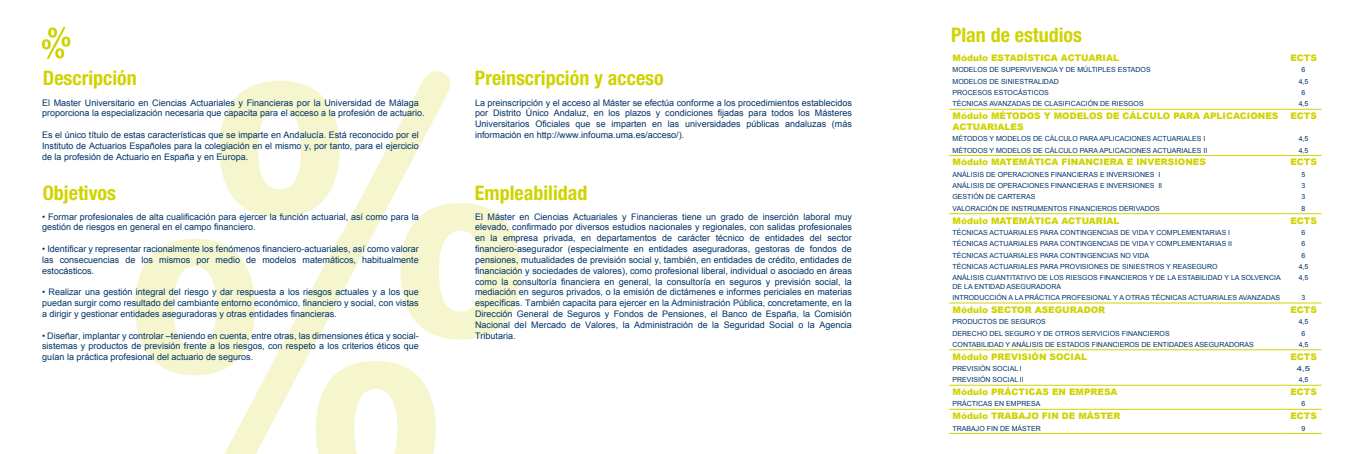
<style>
.page{position:relative;width:1361px;height:454px;background:#fff}
.page>*{position:absolute;margin:0;border:0;box-sizing:border-box;transform-origin:0 0}
.t1{font:700 condensed 20px "Helvetica Neue LT Std";color:#cfd400}
.t2{font:9px/10.8px "Arial";color:#003367;text-align:justify}
.t3{font:900 9px/10.8px "Arial";color:#cfd400}
.t4{font:7px/8.4px "Arial";color:#003367}
.t5{font:7px "Arial";color:#003367;scale:1.38 1}
</style>
<div class="page">
<svg style="left:135px;top:238px;width:70px;height:137px"></svg>
<svg style="left:205px;top:71px;width:245px;height:383px"></svg>
<svg style="left:400px;top:203px;width:120px;height:136px"></svg>
<hr style="left:949px;top:109px;width:337px;height:1px;background:#cfd400">
<hr style="left:1286px;top:109px;width:35px;height:1px;background:#cfd400">
<hr style="left:949px;top:155px;width:337px;height:1px;background:#cfd400">
<hr style="left:1286px;top:155px;width:35px;height:1px;background:#cfd400">
<hr style="left:949px;top:213px;width:337px;height:1px;background:#cfd400">
<hr style="left:1286px;top:213px;width:35px;height:1px;background:#cfd400">
<hr style="left:949px;top:302px;width:337px;height:1px;background:#cfd400">
<hr style="left:1286px;top:302px;width:35px;height:1px;background:#cfd400">
<hr style="left:949px;top:349px;width:337px;height:1px;background:#cfd400">
<hr style="left:1286px;top:349px;width:35px;height:1px;background:#cfd400">
<hr style="left:949px;top:385px;width:337px;height:1px;background:#cfd400">
<hr style="left:1286px;top:385px;width:35px;height:1px;background:#cfd400">
<hr style="left:949px;top:409px;width:337px;height:1px;background:#cfd400">
<hr style="left:1286px;top:409px;width:35px;height:1px;background:#cfd400">
<hr style="left:949px;top:433px;width:337px;height:1px;background:#cfd400">
<hr style="left:1286px;top:433px;width:35px;height:1px;background:#cfd400">
<svg style="left:42px;top:27px;width:28px;height:32px"></svg>
<h1 class="t1" style="left:43px;top:66px;width:95px">Descripción</h1>
<p class="t2" style="left:42px;top:97px;width:384px">El Master Universitario en Ciencias Actuariales y Financieras por la Universidad de Málaga proporciona la especialización necesaria que capacita para el acceso a la profesión de actuario.</p>
<p class="t2" style="left:42px;top:129px;width:378px">Es el único título de estas características que se imparte en Andalucía. Está reconocido por el Instituto de Actuarios Españoles para la colegiación en el mismo y, por tanto, para el ejercicio de la profesión de Actuario en España y en Europa.</p>
<h1 class="t1" style="left:43px;top:180px;width:75px">Objetivos</h1>
<p class="t2" style="left:42px;top:211px;width:378px">• Formar profesionales de alta cualificación para ejercer la función actuarial, así como para la gestión de riesgos en general en el campo financiero.</p>
<p class="t2" style="left:42px;top:243px;width:378px">• Identificar y representar racionalmente los fenómenos financiero-actuariales, así como valorar las consecuencias de los mismos por medio de modelos matemáticos, habitualmente estocásticos.</p>
<p class="t2" style="left:42px;top:287px;width:378px">• Realizar una gestión integral del riesgo y dar respuesta a los riesgos actuales y a los que puedan surgir como resultado del cambiante entorno económico, financiero y social, con vistas a dirigir y gestionar entidades aseguradoras y otras entidades financieras.</p>
<p class="t2" style="left:42px;top:330px;width:378px">• Diseñar, implantar y controlar –teniendo en cuenta, entre otras, las dimensiones ética y social&shy;sistemas y productos de previsión frente a los riesgos, con respeto a los criterios éticos que guían la práctica profesional del actuario de seguros.</p>
<h1 class="t1" style="left:475px;top:66px;width:190px">Preinscripción y acceso</h1>
<p class="t2" style="left:475px;top:97px;width:378px">La preinscripción y el acceso al Máster se efectúa conforme a los procedimientos establecidos por Distrito Único Andaluz, en los plazos y condiciones fijadas para todos los Másteres Universitarios Oficiales que se imparten en las universidades públicas andaluzas (más información en http://www.infouma.uma.es/acceso/).</p>
<h1 class="t1" style="left:475px;top:180px;width:114px">Empleabilidad</h1>
<p class="t2" style="left:475px;top:211px;width:378px">El Máster en Ciencias Actuariales y Financieras tiene un grado de inserción laboral muy elevado, confirmado por diversos estudios nacionales y regionales, con salidas profesionales en la empresa privada, en departamentos de carácter técnico de entidades del sector financiero-asegurador (especialmente en entidades aseguradoras, gestoras de fondos de pensiones, mutualidades de previsión social y, también, en entidades de crédito, entidades de financiación y sociedades de valores), como profesional liberal, individual o asociado en áreas como la consultoría financiera en general, la consultoría en seguros y previsión social, la mediación en seguros privados, o la emisión de dictámenes e informes periciales en materias específicas. También capacita para ejercer en la Administración Pública, concretamente, en la Dirección General de Seguros y Fondos de Pensiones, el Banco de España, la Comisión Nacional del Mercado de Valores, la Administración de la Seguridad Social o la Agencia Tributaria.</p>
<h1 class="t1" style="left:951px;top:23px;width:132px">Plan de estudios</h1>
<p class="t3" style="left:952px;top:52px;width:168px">Módulo ESTADÍSTICA ACTUARIAL</p>
<p class="t3" style="left:1290px;top:52px;width:28px">ECTS</p>
<p class="t4" style="left:952px;top:66px;width:200px">MODELOS DE SUPERVIVENCIA Y DE MÚLTIPLES ESTADOS</p>
<p class="t4" style="left:1301px;top:66px;width:5px">6</p>
<p class="t4" style="left:952px;top:77px;width:108px">MODELOS DE SINIESTRALIDAD</p>
<p class="t4" style="left:1298px;top:77px;width:11px">4,5</p>
<p class="t4" style="left:952px;top:88px;width:98px">PROCESOS ESTOCÁSTICOS</p>
<p class="t4" style="left:1301px;top:88px;width:5px">6</p>
<p class="t4" style="left:952px;top:100px;width:193px">TÉCNICAS AVANZADAS DE CLASIFICACIÓN DE RIESGOS</p>
<p class="t4" style="left:1298px;top:100px;width:11px">4,5</p>
<p class="t3" style="left:952px;top:110px;width:327px">Módulo MÉTODOS Y MODELOS DE CÁLCULO PARA APLICACIONES<br>ACTUARIALES</p>
<p class="t3" style="left:1290px;top:110px;width:28px">ECTS</p>
<p class="t4" style="left:952px;top:135px;width:254px">MÉTODOS Y MODELOS DE CÁLCULO PARA APLICACIONES ACTUARIALES I</p>
<p class="t4" style="left:1298px;top:135px;width:11px">4,5</p>
<p class="t4" style="left:952px;top:146px;width:256px">MÉTODOS Y MODELOS DE CÁLCULO PARA APLICACIONES ACTUARIALES II</p>
<p class="t4" style="left:1298px;top:146px;width:11px">4,5</p>
<p class="t3" style="left:952px;top:156px;width:255px">Módulo MATEMÁTICA FINANCIERA E INVERSIONES</p>
<p class="t3" style="left:1290px;top:156px;width:28px">ECTS</p>
<p class="t4" style="left:952px;top:170px;width:209px">ANÁLISIS DE OPERACIONES FINANCIERAS E INVERSIONES I</p>
<p class="t4" style="left:1301px;top:170px;width:5px">5</p>
<p class="t4" style="left:952px;top:181px;width:211px">ANÁLISIS DE OPERACIONES FINANCIERAS E INVERSIONES II</p>
<p class="t4" style="left:1301px;top:181px;width:5px">3</p>
<p class="t4" style="left:952px;top:193px;width:85px">GESTIÓN DE CARTERAS</p>
<p class="t4" style="left:1301px;top:193px;width:5px">3</p>
<p class="t4" style="left:952px;top:204px;width:209px">VALORACIÓN DE INSTRUMENTOS FINANCIEROS DERIVADOS</p>
<p class="t4" style="left:1301px;top:204px;width:5px">8</p>
<p class="t3" style="left:952px;top:214px;width:168px">Módulo MATEMÁTICA ACTUARIAL</p>
<p class="t3" style="left:1290px;top:214px;width:28px">ECTS</p>
<p class="t4" style="left:952px;top:228px;width:279px">TÉCNICAS ACTUARIALES PARA CONTINGENCIAS DE VIDA Y COMPLEMENTARIAS I</p>
<p class="t4" style="left:1301px;top:228px;width:5px">6</p>
<p class="t4" style="left:952px;top:239px;width:281px">TÉCNICAS ACTUARIALES PARA CONTINGENCIAS DE VIDA Y COMPLEMENTARIAS II</p>
<p class="t4" style="left:1301px;top:239px;width:5px">6</p>
<p class="t4" style="left:952px;top:251px;width:198px">TÉCNICAS ACTUARIALES PARA CONTINGENCIAS NO VIDA</p>
<p class="t4" style="left:1301px;top:251px;width:5px">6</p>
<p class="t4" style="left:952px;top:262px;width:266px">TÉCNICAS ACTUARIALES PARA PROVISIONES DE SINIESTROS Y REASEGURO</p>
<p class="t4" style="left:1298px;top:262px;width:11px">4,5</p>
<p class="t4" style="left:952px;top:274px;width:330px">ANÁLISIS CUANTITATIVO DE LOS RIESGOS FINANCIEROS Y DE LA ESTABILIDAD Y LA SOLVENCIA<br>DE LA ENTIDAD ASEGURADORA</p>
<p class="t4" style="left:1298px;top:274px;width:11px">4,5</p>
<p class="t4" style="left:952px;top:293px;width:329px">INTRODUCCIÓN A LA PRÁCTICA PROFESIONAL Y A OTRAS TÉCNICAS ACTUARIALES AVANZADAS</p>
<p class="t4" style="left:1301px;top:293px;width:5px">3</p>
<p class="t3" style="left:952px;top:304px;width:154px">Módulo SECTOR ASEGURADOR</p>
<p class="t3" style="left:1290px;top:304px;width:28px">ECTS</p>
<p class="t4" style="left:952px;top:317px;width:95px">PRODUCTOS DE SEGUROS</p>
<p class="t4" style="left:1298px;top:317px;width:11px">4,5</p>
<p class="t4" style="left:952px;top:329px;width:219px">DERECHO DEL SEGURO Y DE OTROS SERVICIOS FINANCIEROS</p>
<p class="t4" style="left:1301px;top:329px;width:5px">6</p>
<p class="t4" style="left:952px;top:340px;width:303px">CONTABILIDAD Y ANÁLISIS DE ESTADOS FINANCIEROS DE ENTIDADES ASEGURADORAS</p>
<p class="t4" style="left:1298px;top:340px;width:11px">4,5</p>
<p class="t3" style="left:952px;top:350px;width:136px">Módulo PREVISIÓN SOCIAL</p>
<p class="t3" style="left:1290px;top:350px;width:28px">ECTS</p>
<p class="t4" style="left:952px;top:364px;width:71px">PREVISIÓN SOCIAL I</p>
<p class="t5" style="left:1297px;top:364px;width:11px">4,5</p>
<p class="t4" style="left:952px;top:375px;width:73px">PREVISIÓN SOCIAL II</p>
<p class="t4" style="left:1298px;top:375px;width:11px">4,5</p>
<p class="t3" style="left:952px;top:386px;width:166px">Módulo PRÁCTICAS EN EMPRESA</p>
<p class="t3" style="left:1290px;top:386px;width:28px">ECTS</p>
<p class="t4" style="left:952px;top:399px;width:89px">PRÁCTICAS EN EMPRESA</p>
<p class="t4" style="left:1301px;top:399px;width:5px">6</p>
<p class="t3" style="left:952px;top:410px;width:169px">Módulo TRABAJO FIN DE MÁSTER</p>
<p class="t3" style="left:1290px;top:410px;width:28px">ECTS</p>
<p class="t4" style="left:952px;top:424px;width:90px">TRABAJO FIN DE MÁSTER</p>
<p class="t4" style="left:1301px;top:424px;width:5px">9</p>
</div>
